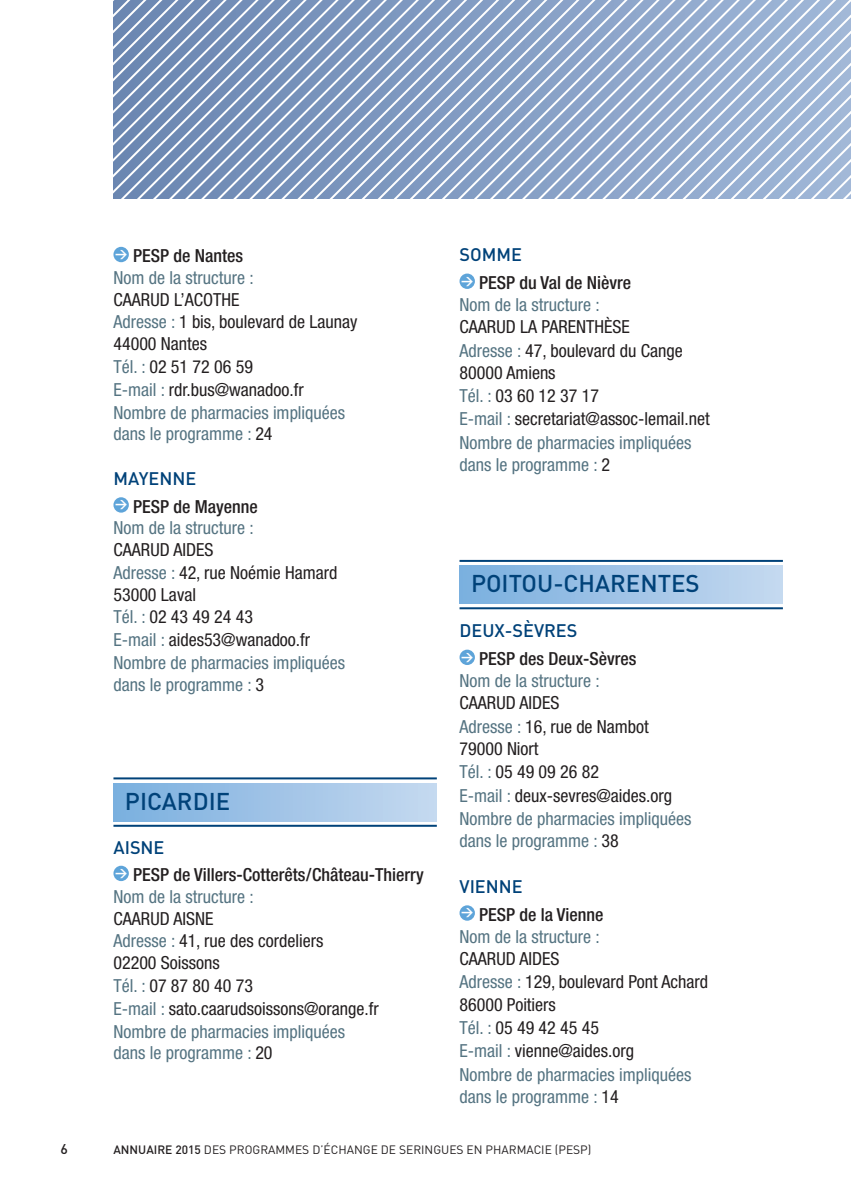
<style>
.page{position:relative;width:851px;height:1191px;background:#fff}
.page>*{position:absolute;margin:0;border:0;box-sizing:border-box;transform-origin:0 0}
.t1{font:500 24px "DIN";color:#004279}
.t2{font:condensed 18px/22.4px "Helvetica Neue";color:#231f20}
.t3{font:500 condensed 18px "Helvetica Neue";color:#231f20}
.t4{font:condensed 18px "Helvetica Neue";color:#557482}
.t5{font:500 18px "DIN";color:#004279}
.t6{font:500 14px "DIN";color:#231f20}
.t7{font:12px "DIN";color:#231f20}
.t8{font:700 12px "DIN";color:#fff}
.s1{color:#557482}
.s2{font-weight:500}
</style>
<div class="page">
<div style="left:459px;top:566px;width:323px;height:37px;background:linear-gradient(to right,#7aafdf,#c5d8ef)"></div>
<div style="left:113px;top:783px;width:324px;height:38px;background:linear-gradient(to right,#7aafdf,#c5d8ef)"></div>
<hr style="left:113px;top:777px;width:324px;height:2px;background:#004279">
<hr style="left:113px;top:824px;width:324px;height:2px;background:#004279">
<hr style="left:459px;top:560px;width:323px;height:2px;background:#004279">
<hr style="left:459px;top:607px;width:323px;height:2px;background:#004279">
<div style="left:113px;top:247px;width:16px;height:15px;background:#5ea4d9;border-radius:50%"></div>
<div style="left:113px;top:497px;width:16px;height:15px;background:#5ea4d9;border-radius:50%"></div>
<div style="left:113px;top:865px;width:16px;height:16px;background:#5ea4d9;border-radius:50%"></div>
<div style="left:459px;top:273px;width:16px;height:16px;background:#5ea4d9;border-radius:50%"></div>
<div style="left:459px;top:649px;width:16px;height:16px;background:#5ea4d9;border-radius:50%"></div>
<div style="left:459px;top:905px;width:16px;height:15px;background:#5ea4d9;border-radius:50%"></div>
<svg style="left:113px;top:0;width:737px;height:198px"></svg>
<p class="t3" style="left:133px;top:249px;width:111px">PESP de Nantes</p>
<p class="t4" style="left:113px;top:271px;width:142px">Nom de la structure :</p>
<p class="t2" style="left:113px;top:289px;width:245px">CAARUD L’ACOTHE<br><span class="s1">Adresse :</span> 1 bis, boulevard de Launay<br>44000 Nantes<br><span class="s1">Tél. :</span> 02 51 72 06 59<br><span class="s1">E-mail :</span> rdr.bus@wanadoo.fr<br><span class="s1">Nombre de pharmacies impliquées dans le programme :</span> 24</p>
<p class="t5" style="left:113px;top:468px;width:84px">MAYENNE</p>
<p class="t3" style="left:133px;top:500px;width:126px">PESP de Mayenne</p>
<p class="t4" style="left:113px;top:521px;width:142px">Nom de la structure :</p>
<p class="t2" style="left:113px;top:540px;width:233px">CAARUD AIDES<br><span class="s1">Adresse :</span> 42, rue Noémie Hamard<br>53000 Laval<br><span class="s1">Tél. :</span> 02 43 49 24 43<br><span class="s1">E-mail :</span> aides53@wanadoo.fr<br><span class="s1">Nombre de pharmacies impliquées dans le programme :</span> 3</p>
<p class="t8" style="left:115px;top:247px;width:14px">&gt;</p>
<p class="t8" style="left:115px;top:497px;width:14px">&gt;</p>
<h1 class="t1" style="left:125px;top:787px;width:107px">PICARDIE</h1>
<p class="t5" style="left:113px;top:837px;width:52px">AISNE</p>
<p class="t3" style="left:133px;top:868px;width:292px">PESP de Villers-Cotterêts/Château-Thierry</p>
<p class="t4" style="left:113px;top:890px;width:142px">Nom de la structure :</p>
<p class="t2" style="left:113px;top:908px;width:267px">CAARUD AISNE<br><span class="s1">Adresse :</span> 41, rue des cordeliers<br>02200 Soissons<br><span class="s1">Tél. :</span> 07 87 80 40 73<br><span class="s1">E-mail :</span> sato.caarudsoissons@orange.fr<br><span class="s1">Nombre de pharmacies impliquées dans le programme :</span> 20</p>
<p class="t8" style="left:115px;top:865px;width:14px">&gt;</p>
<p class="t5" style="left:459px;top:244px;width:64px">SOMME</p>
<p class="t3" style="left:479px;top:276px;width:153px">PESP du Val de Nièvre</p>
<p class="t4" style="left:459px;top:298px;width:142px">Nom de la structure :</p>
<p class="t2" style="left:459px;top:317px;width:252px;line-height:23px">CAARUD LA PARENTHÈSE<br><span class="s1">Adresse :</span> 47, boulevard du Cange<br>80000 Amiens<br><span class="s1">Tél. :</span> 03 60 12 37 17<br><span class="s1">E-mail :</span> secretariat@assoc-lemail.net<br><span class="s1">Nombre de pharmacies impliquées dans le programme :</span> 2</p>
<p class="t8" style="left:461px;top:273px;width:14px">&gt;</p>
<h1 class="t1" style="left:471px;top:570px;width:230px">POITOU-CHARENTES</h1>
<p class="t5" style="left:459px;top:620px;width:119px">DEUX-SÈVRES</p>
<p class="t3" style="left:479px;top:652px;width:159px">PESP des Deux-Sèvres</p>
<p class="t4" style="left:459px;top:674px;width:142px">Nom de la structure :</p>
<p class="t2" style="left:459px;top:693px;width:233px;line-height:23px">CAARUD AIDES<br><span class="s1">Adresse :</span> 16, rue de Nambot<br>79000 Niort<br><span class="s1">Tél. :</span> 05 49 09 26 82<br><span class="s1">E-mail :</span> deux-sevres@aides.org<br><span class="s1">Nombre de pharmacies impliquées dans le programme :</span> 38</p>
<p class="t5" style="left:459px;top:876px;width:65px">VIENNE</p>
<p class="t3" style="left:479px;top:908px;width:126px">PESP de la Vienne</p>
<p class="t4" style="left:459px;top:930px;width:142px">Nom de la structure :</p>
<p class="t2" style="left:459px;top:948px;width:250px;line-height:23px">CAARUD AIDES<br><span class="s1">Adresse :</span> 129, boulevard Pont Achard<br>86000 Poitiers<br><span class="s1">Tél. :</span> 05 49 42 45 45<br><span class="s1">E-mail :</span> vienne@aides.org<br><span class="s1">Nombre de pharmacies impliquées dans le programme :</span> 14</p>
<p class="t8" style="left:461px;top:649px;width:14px">&gt;</p>
<p class="t8" style="left:461px;top:905px;width:14px">&gt;</p>
<p class="t6" style="left:61px;top:1141px;width:9px">6</p>
<p class="t7" style="left:113px;top:1143px;width:479px"><span class="s2">ANNUAIRE 2015</span> DES PROGRAMMES D’ÉCHANGE DE SERINGUES EN PHARMACIE (PESP)</p>
</div>
